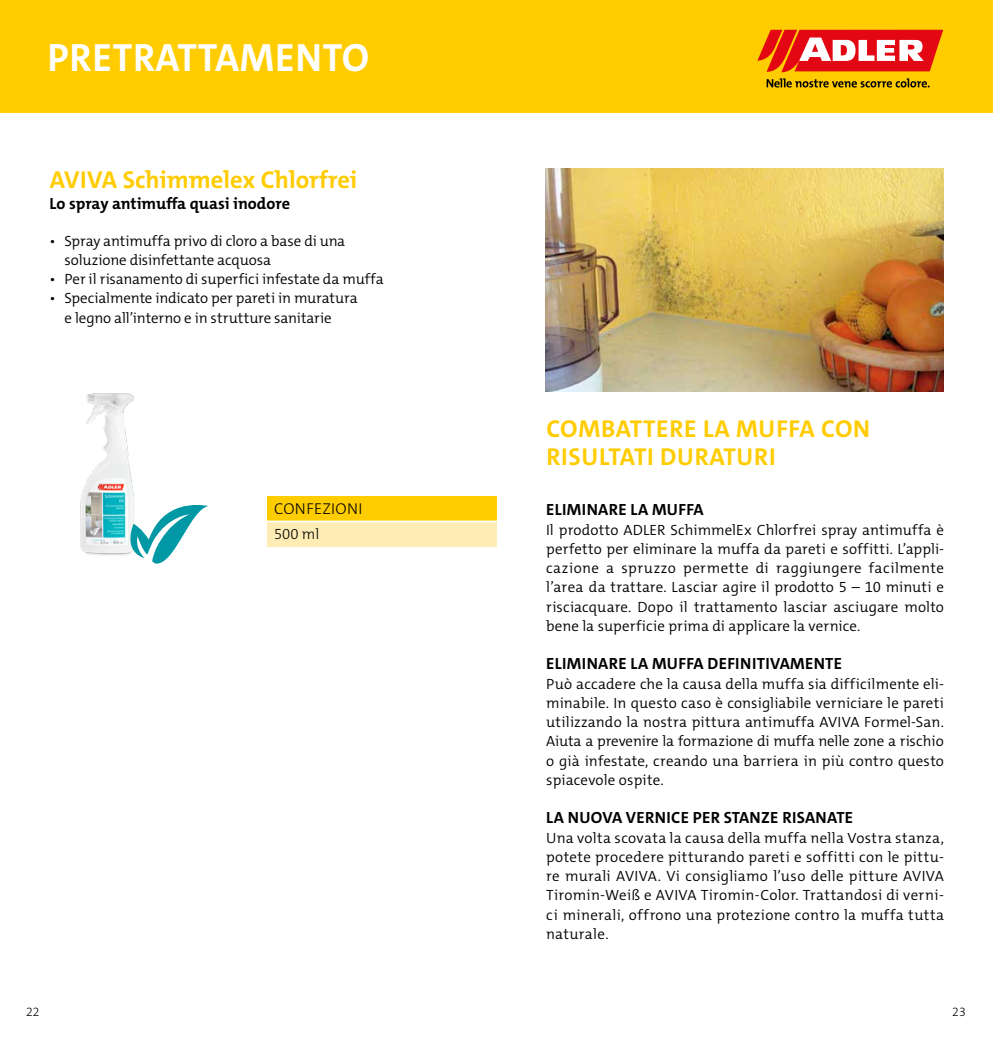
<style>
.page{position:relative;width:993px;height:1042px;background:#fff}
.page>*{position:absolute;margin:0;border:0;box-sizing:border-box;transform-origin:0 0}
.t1{font:700 39.73px "The Mix C4 s";letter-spacing:.02em;color:#fff}
.t2{font:700 24.5px/28px "The Mix C4 s";letter-spacing:.015em;color:#fc0}
.t3{font:700 16.28px "The Mix C4 s";letter-spacing:.02em;color:#000}
.t4{font:700 16.28px "The Mix C4 s";color:#000}
.t5{font:300 15.75px "The Mix C4 s";letter-spacing:.02em;color:#000}
.t6{font:300 14.88px/19.2px "The Mix C4 s";color:#000;text-align:justify}
.t7{font:300 14.88px "The Mix C4 s";color:#000}
.t8{font:300 12.25px "The Mix C4 s";color:#000}
</style>
<div class="page">
<div style="left:0;top:0;width:992px;height:113px;background:#fc0"></div>
<svg style="left:766px;top:78px;width:163px;height:9px"></svg>
<svg style="left:757px;top:30px;width:185px;height:42px;background:#ec5646"></svg>
<div style="left:267px;top:496px;width:229px;height:25px;background:#fc0"></div>
<div style="left:267px;top:521px;width:229px;height:25px;background:#feecb4"></div>
<hr style="left:267px;top:520px;width:229px;height:2px;background:#fff">
<img style="left:80px;top:393px;width:54px;height:163px">
<svg style="left:122px;top:498px;width:86px;height:66px"></svg>
<img style="left:545px;top:168px;width:398px;height:223px">
<h1 class="t1" style="left:47px;top:32px;width:323px">PRETRATTAMENTO</h1>
<h2 class="t2" style="left:50px;top:166px;width:309px">AVIVA Schimmelex Chlorfrei</h2>
<p class="t4" style="left:50px;top:193px;width:242px">Lo spray antimuffa quasi inodore</p>
<p class="t6" style="left:64px;top:231px;width:282px;text-indent:-15px">• Spray antimuffa privo di cloro a base di una soluzione disinfettante acquosa</p>
<p class="t6" style="left:50px;top:270px;width:335px">• Per il risanamento di superfici infestate da muffa</p>
<p class="t6" style="left:64px;top:289px;width:294px;text-indent:-15px">• Specialmente indicato per pareti in muratura e legno all’interno e in strutture sanitarie</p>
<p class="t5" style="left:274px;top:499px;width:90px">CONFEZIONI</p>
<p class="t7" style="left:274px;top:525px;width:47px">500 ml</p>
<h2 class="t2" style="left:546px;top:415px;width:325px">COMBATTERE LA MUFFA CON<br>RISULTATI DURATURI</h2>
<p class="t3" style="left:546px;top:499px;width:159px">ELIMINARE LA MUFFA</p>
<p class="t6" style="left:546px;top:520px;width:399px">Il prodotto ADLER SchimmelEx Chlorfrei spray antimuffa è perfetto per eliminare la muffa da pareti e soffitti. L’appli&shy;cazione a spruzzo permette di raggiungere facilmente l’area da trattare. Lasciar agire il prodotto 5 – 10 minuti e risciacquare. Dopo il trattamento lasciar asciugare molto bene la superficie prima di applicare la vernice.</p>
<p class="t3" style="left:546px;top:653px;width:297px">ELIMINARE LA MUFFA DEFINITIVAMENTE</p>
<p class="t6" style="left:546px;top:674px;width:399px">Può accadere che la causa della muffa sia difficilmente eli&shy;minabile. In questo caso è consigliabile verniciare le pareti utilizzando la nostra pittura antimuffa AVIVA Formel-San.<br>Aiuta a prevenire la formazione di muffa nelle zone a rischio o già infestate, creando una barriera in più contro questo spiacevole ospite.</p>
<p class="t3" style="left:546px;top:807px;width:308px">LA NUOVA VERNICE PER STANZE RISANATE</p>
<p class="t6" style="left:546px;top:828px;width:399px">Una volta scovata la causa della muffa nella Vostra stanza, potete procedere pitturando pareti e soffitti con le pittu&shy;re murali AVIVA. Vi consigliamo l’uso delle pitture AVIVA Tiromin-Weiß e AVIVA Tiromin-Color. Trattandosi di verni&shy;ci minerali, offrono una protezione contro la muffa tutta naturale.</p>
<p class="t8" style="left:26px;top:1004px;width:15px">22</p>
<p class="t8" style="left:951px;top:1004px;width:15px">23</p>
</div>
